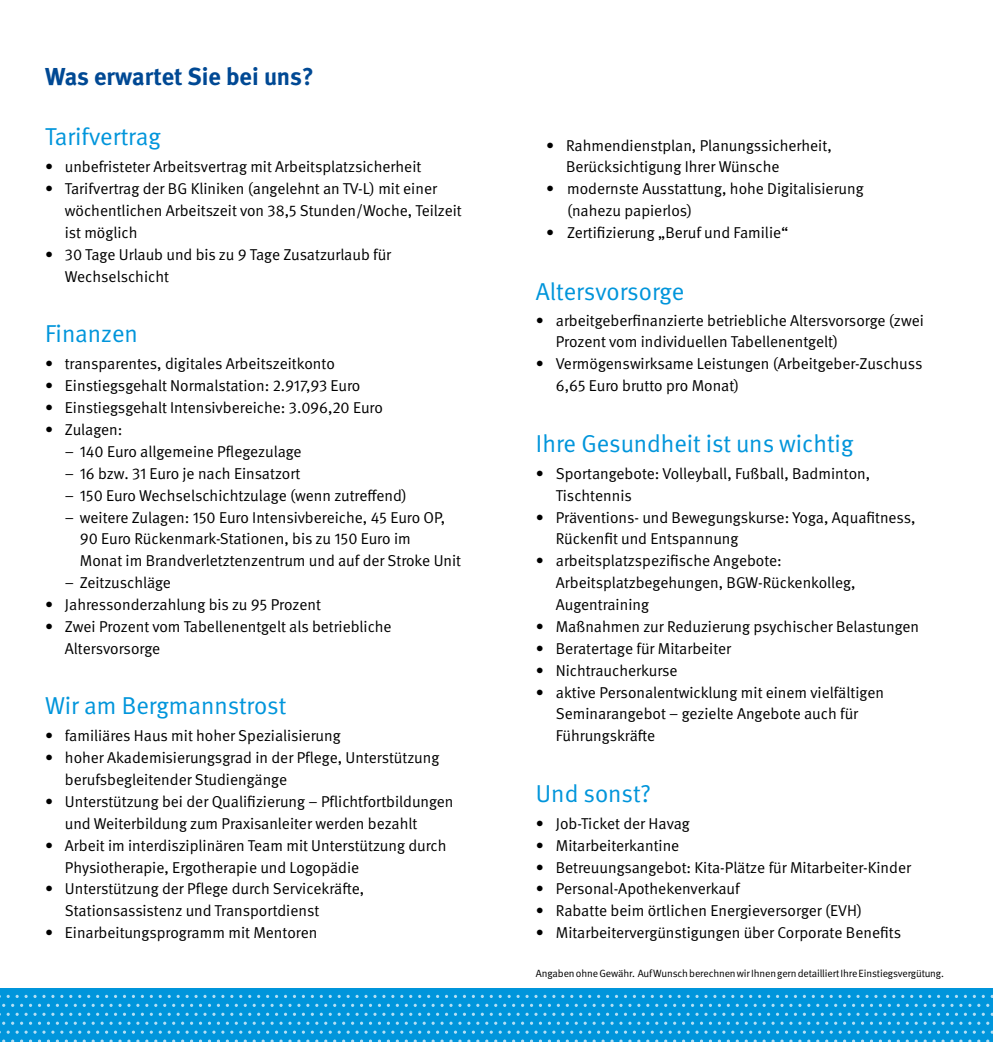
<style>
.page{position:relative;width:993px;height:1042px;background:#fff}
.page>*{position:absolute;margin:0;border:0;box-sizing:border-box;transform-origin:0 0}
.t1{font:24.5px "DGUV Meta";color:#0095db}
.t2{font:700 24.5px "DGUV Meta";color:#004994}
.t3{font:15.75px/21.9px "DGUV Meta";color:#000}
.t4{font:10.5px "DGUV Meta";letter-spacing:-.01em;color:#000}
</style>
<div class="page">
<div style="left:0;top:988px;width:992px;height:54px;background:#0095db"></div>
<svg style="left:159px;top:995px;width:38px;height:3px"></svg>
<svg style="left:302px;top:995px;width:38px;height:3px"></svg>
<svg style="left:445px;top:995px;width:47px;height:3px"></svg>
<svg style="left:597px;top:995px;width:38px;height:3px"></svg>
<svg style="left:740px;top:995px;width:38px;height:3px"></svg>
<svg style="left:883px;top:995px;width:38px;height:3px"></svg>
<svg style="left:722px;top:1004px;width:270px;height:38px"></svg>
<svg style="left:16px;top:995px;width:38px;height:3px"></svg>
<svg style="left:0;top:1004px;width:720px;height:38px"></svg>
<h1 class="t2" style="left:45px;top:62px;width:270px">Was erwartet Sie bei uns?</h1>
<h1 class="t1" style="left:45px;top:123px;width:117px">Tarifvertrag</h1>
<p class="t3" style="left:45px;top:156px;width:377px">• unbefristeter Arbeitsvertrag mit Arbeitsplatzsicherheit</p>
<p class="t3" style="left:65px;top:178px;width:398px;text-indent:-20px">• Tarifvertrag der BG Kliniken (angelehnt an TV-L) mit einer wöchentlichen Arbeitszeit von 38,5 Stunden/Woche, Teilzeit ist möglich</p>
<p class="t3" style="left:65px;top:244px;width:328px;text-indent:-20px">• 30 Tage Urlaub und bis zu 9 Tage Zusatzurlaub für<br>Wechselschicht</p>
<h1 class="t1" style="left:45px;top:319px;width:94px">Finanzen</h1>
<p class="t3" style="left:45px;top:353px;width:291px">• transparentes, digitales Arbeitszeitkonto</p>
<p class="t3" style="left:45px;top:375px;width:317px">• Einstiegsgehalt Normalstation: 2.917,93 Euro</p>
<p class="t3" style="left:45px;top:397px;width:339px">• Einstiegsgehalt Intensivbereiche: 3.096,20 Euro</p>
<p class="t3" style="left:45px;top:419px;width:79px">• Zulagen:</p>
<p class="t3" style="left:65px;top:441px;width:238px">– 140 Euro allgemeine Pflegezulage</p>
<p class="t3" style="left:65px;top:463px;width:237px">– 16 bzw. 31 Euro je nach Einsatzort</p>
<p class="t3" style="left:65px;top:485px;width:343px">– 150 Euro Wechselschichtzulage (wenn zutreffend)</p>
<p class="t3" style="left:80px;top:506px;width:383px;text-indent:-15px">– weitere Zulagen: 150 Euro Intensivbereiche, 45 Euro OP,<br>90 Euro Rückenmark-Stationen, bis zu 150 Euro im<br>Monat im Brandverletztenzentrum und auf der Stroke Unit</p>
<p class="t3" style="left:65px;top:572px;width:108px">– Zeitzuschläge</p>
<p class="t3" style="left:45px;top:594px;width:277px">• Jahressonderzahlung bis zu 95 Prozent</p>
<p class="t3" style="left:65px;top:616px;width:328px;text-indent:-20px">• Zwei Prozent vom Tabellenentgelt als betriebliche<br>Altersvorsorge</p>
<h1 class="t1" style="left:45px;top:691px;width:243px">Wir am Bergmannstrost</h1>
<p class="t3" style="left:45px;top:725px;width:297px">• familiäres Haus mit hoher Spezialisierung</p>
<p class="t3" style="left:65px;top:747px;width:376px;text-indent:-20px">• hoher Akademisierungsgrad in der Pflege, Unterstützung berufsbegleitender Studiengänge</p>
<p class="t3" style="left:65px;top:791px;width:390px;text-indent:-20px">• Unterstützung bei der Qualifizierung – Pflichtfortbildungen und Weiterbildung zum Praxisanleiter werden bezahlt</p>
<p class="t3" style="left:65px;top:835px;width:383px;text-indent:-20px">• Arbeit im interdisziplinären Team mit Unterstützung durch<br>Physiotherapie, Ergotherapie und Logopädie</p>
<p class="t3" style="left:65px;top:878px;width:301px;text-indent:-20px">• Unterstützung der Pflege durch Servicekräfte,<br>Stationsassistenz und Transportdienst</p>
<p class="t3" style="left:45px;top:922px;width:274px">• Einarbeitungsprogramm mit Mentoren</p>
<p class="t3" style="left:566px;top:134px;width:267px;text-indent:-20px">• Rahmendienstplan, Planungssicherheit,<br>Berücksichtigung Ihrer Wünsche</p>
<p class="t3" style="left:567px;top:178px;width:298px;text-indent:-21px">• modernste Ausstattung, hohe Digitalisierung (nahezu papierlos)</p>
<p class="t3" style="left:546px;top:222px;width:244px">• Zertifizierung „Beruf und Familie“</p>
<h1 class="t1" style="left:536px;top:278px;width:150px">Altersvorsorge</h1>
<p class="t3" style="left:555px;top:309px;width:369px;text-indent:-20px">• arbeitgeberfinanzierte betriebliche Altersvorsorge (zwei<br>Prozent vom individuellen Tabellenentgelt)</p>
<p class="t3" style="left:555px;top:353px;width:368px;text-indent:-20px">• Vermögenswirksame Leistungen (Arbeitgeber-Zuschuss<br>6,65 Euro brutto pro Monat)</p>
<h1 class="t1" style="left:536px;top:429px;width:319px">Ihre Gesundheit ist uns wichtig</h1>
<p class="t3" style="left:555px;top:463px;width:316px;text-indent:-20px">• Sportangebote: Volleyball, Fußball, Badminton,<br>Tischtennis</p>
<p class="t3" style="left:555px;top:506px;width:361px;text-indent:-20px">• Präventions- und Bewegungskurse: Yoga, Aquafitness,<br>Rückenfit und Entspannung</p>
<p class="t3" style="left:555px;top:550px;width:301px;text-indent:-20px">• arbeitsplatzspezifische Angebote:<br>Arbeitsplatzbegehungen, BGW-Rückenkolleg,<br>Augentraining</p>
<p class="t3" style="left:536px;top:616px;width:384px">• Maßnahmen zur Reduzierung psychischer Belastungen</p>
<p class="t3" style="left:536px;top:638px;width:197px">• Beratertage für Mitarbeiter</p>
<p class="t3" style="left:536px;top:660px;width:143px">• Nichtraucherkurse</p>
<p class="t3" style="left:555px;top:681px;width:329px;text-indent:-20px">• aktive Personalentwicklung mit einem vielfältigen<br>Seminarangebot – gezielte Angebote auch für<br>Führungskräfte</p>
<h1 class="t1" style="left:536px;top:779px;width:117px">Und sonst?</h1>
<p class="t3" style="left:536px;top:813px;width:155px">• Job-Ticket der Havag</p>
<p class="t3" style="left:536px;top:834px;width:145px">• Mitarbeiterkantine</p>
<p class="t3" style="left:536px;top:856px;width:376px">• Betreuungsangebot: Kita-Plätze für Mitarbeiter-Kinder</p>
<p class="t3" style="left:536px;top:878px;width:205px">• Personal-Apothekenverkauf</p>
<p class="t3" style="left:536px;top:900px;width:327px">• Rabatte beim örtlichen Energieversorger (EVH)</p>
<p class="t3" style="left:536px;top:922px;width:366px">• Mitarbeitervergünstigungen über Corporate Benefits</p>
<p class="t4" style="left:536px;top:967px;width:409px">Angaben ohne Gewähr. Auf Wunsch berechnen wir Ihnen gern detailliert Ihre Einstiegsvergütung.</p>
</div>
